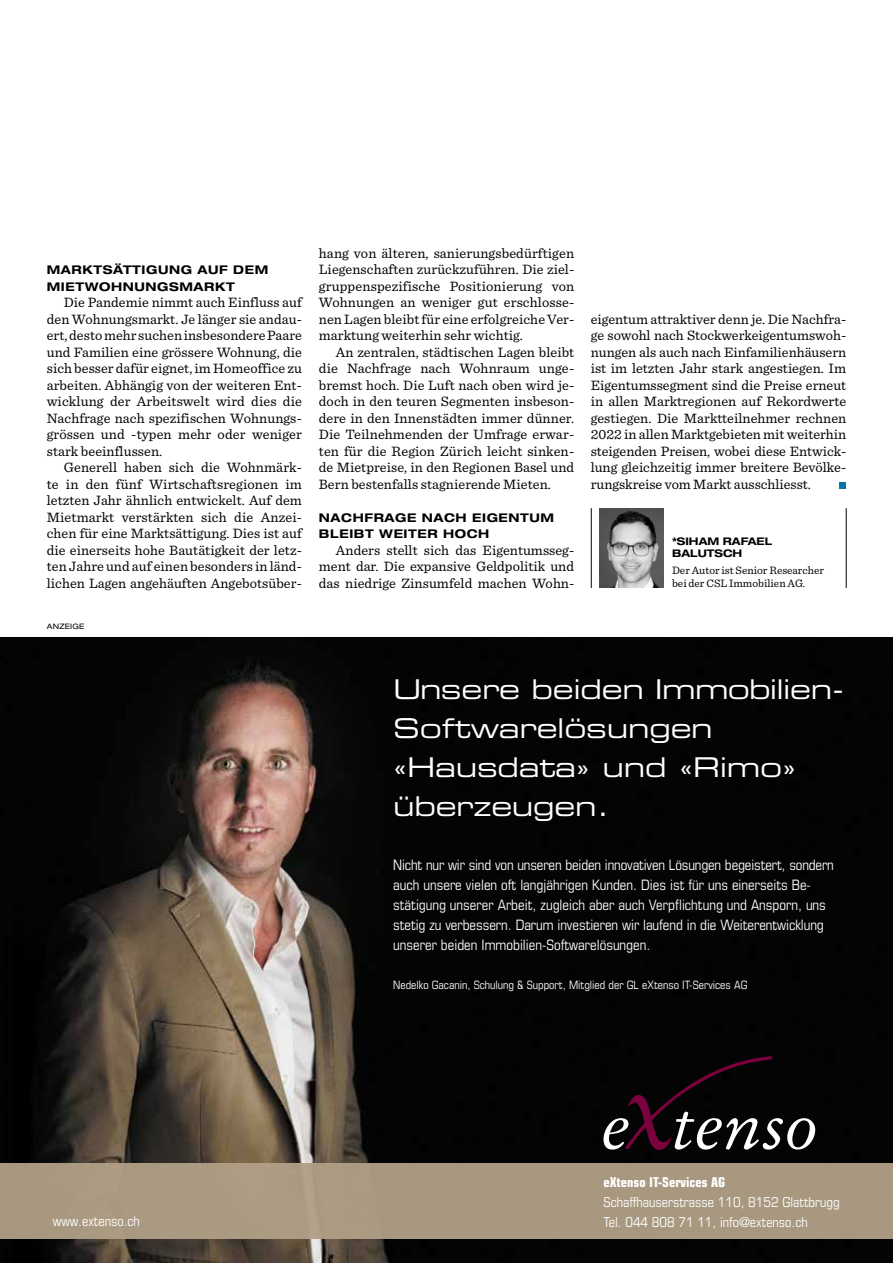
<style>
.page{position:relative;width:893px;height:1263px;background:#fff}
.page>*{position:absolute;margin:0;border:0;box-sizing:border-box;transform-origin:0 0}
.t1{font:27.3px/38.7px "Eurostile Extended Two";letter-spacing:-.01em;color:#fff}
.t2{font:condensed 14.4px/20.1px "Eurostile LT Std";color:#fff}
.t3{font:14.25px/16.5px "Sentinel";letter-spacing:.005em;color:#000;text-align:justify}
.t4{font:condensed 13.65px "Eurostile LT Std";color:#fff}
.t5{font:700 condensed 13.65px "Eurostile LT Std";color:#fff}
.t6{font:700 expanded 12px/16.5px "Helvetica Neue LT Std";letter-spacing:.05em;color:#000}
.t7{font:condensed 11.4px "Eurostile LT Std";color:#fff}
.t8{font:11.25px/12.8px "Sentinel";color:#000}
.t9{font:700 expanded 10.5px/12px "Helvetica Neue LT Std";color:#000}
.t10{font:expanded 7.5px "Helvetica Neue LT Std";letter-spacing:.025em;color:#000}
</style>
<div class="page">
<hr style="left:591px;top:508px;width:1px;height:80px;background:#000">
<hr style="left:846px;top:508px;width:1px;height:80px;background:#000">
<img style="left:600px;top:509px;width:63px;height:79px">
<div style="left:840px;top:482px;width:6px;height:7px;background:#0076a8"></div>
<img style="left:0;top:637px;width:893px;height:626px">
<div style="left:0;top:1164px;width:893px;height:75px;background:#a89880"></div>
<svg style="left:603px;top:1056px;width:212px;height:94px;background:#20191c"></svg>
<p class="t6" style="left:47px;top:261px;width:223px">MARKTSÄTTIGUNG AUF DEM<br>MIETWOHNUNGSMARKT</p>
<p class="t3" style="left:47px;top:293px;width:257px;text-indent:17px">Die Pandemie nimmt auch Einfluss auf den Wohnungsmarkt. Je länger sie andau&shy;ert, desto mehr suchen insbesondere Paare und Familien eine grössere Wohnung, die sich besser dafür eignet, im Homeoffice zu arbeiten. Abhängig von der weiteren Ent&shy;wicklung der Arbeitswelt wird dies die Nachfrage nach spezifischen Wohnungs&shy;grössen und -typen mehr oder weniger stark beeinflussen.</p>
<p class="t3" style="left:47px;top:458px;width:257px;text-indent:17px">Generell haben sich die Wohnmärk&shy;te in den fünf Wirtschaftsregionen im letzten Jahr ähnlich entwickelt. Auf dem Mietmarkt verstärkten sich die Anzei&shy;chen für eine Marktsättigung. Dies ist auf die einerseits hohe Bautätigkeit der letz&shy;ten Jahre und auf einen besonders in länd&shy;lichen Lagen angehäuften Angebotsüber-</p>
<p class="t10" style="left:47px;top:622px;width:39px">ANZEIGE</p>
<p class="t3" style="left:319px;top:244px;width:257px">hang von älteren, sanierungsbedürftigen Liegenschaften zurückzuführen. Die ziel&shy;gruppenspezifische Positionierung von Wohnungen an weniger gut erschlosse&shy;nen Lagen bleibt für eine erfolgreiche Ver&shy;marktung weiterhin sehr wichtig.</p>
<p class="t3" style="left:319px;top:343px;width:257px;text-indent:17px">An zentralen, städtischen Lagen bleibt die Nachfrage nach Wohnraum unge&shy;bremst hoch. Die Luft nach oben wird je&shy;doch in den teuren Segmenten insbeson&shy;dere in den Innenstädten immer dünner.<br>Die Teilnehmenden der Umfrage erwar&shy;ten für die Region Zürich leicht sinken&shy;de Mietpreise, in den Regionen Basel und Bern bestenfalls stagnierende Mieten.</p>
<p class="t6" style="left:319px;top:509px;width:237px">NACHFRAGE NACH EIGENTUM<br>BLEIBT WEITER HOCH</p>
<p class="t3" style="left:319px;top:541px;width:257px;text-indent:17px">Anders stellt sich das Eigentumsseg&shy;ment dar. Die expansive Geldpolitik und das niedrige Zinsumfeld machen Wohn-</p>
<p class="t3" style="left:591px;top:310px;width:257px">eigentum attraktiver denn je. Die Nachfra&shy;ge sowohl nach Stockwerkeigentumswoh&shy;nungen als auch nach Einfamilienhäusern ist im letzten Jahr stark angestiegen. Im Eigentumssegment sind die Preise erneut in allen Marktregionen auf Rekordwerte gestiegen. Die Marktteilnehmer rechnen 2022 in allen Marktgebieten mit weiterhin steigenden Preisen, wobei diese Entwick&shy;lung gleichzeitig immer breitere Bevölke&shy;rungskreise vom Markt ausschliesst.</p>
<p class="t9" style="left:672px;top:535px;width:102px">*SIHAM RAFAEL<br>BALUTSCH</p>
<p class="t8" style="left:672px;top:563px;width:153px">Der Autor ist Senior Researcher bei der CSL Immobilien AG.</p>
<h1 class="t1" style="left:393px;top:670px;width:452px">Unsere beiden Immobilien-<br>Softwarelösungen «Hausdata» und «Rimo» überzeugen.</h1>
<p class="t2" style="left:393px;top:854px;width:442px">Nicht nur wir sind von unseren beiden innovativen Lösungen begeistert, sondern auch unsere vielen oft langjährigen Kunden. Dies ist für uns einerseits Be&shy;stätigung unserer Arbeit, zugleich aber auch Verpflichtung und Ansporn, uns stetig zu verbessern. Darum investieren wir laufend in die Weiterentwicklung unserer beiden Immobilien-Softwarelösungen.</p>
<p class="t7" style="left:393px;top:978px;width:356px">Nedelko Gacanin, Schulung &amp; Support, Mitglied der GL eXtenso IT-Services AG</p>
<p class="t5" style="left:603px;top:1173px;width:123px">eXtenso IT-Services AG</p>
<p class="t4" style="left:603px;top:1193px;width:238px">Schaffhauserstrasse 110, 8152 Glattbrugg</p>
<p class="t4" style="left:53px;top:1213px;width:89px">www.extenso.ch</p>
<p class="t4" style="left:603px;top:1213px;width:206px">Tel. 044 808 71 11, info@extenso.ch</p>
</div>
